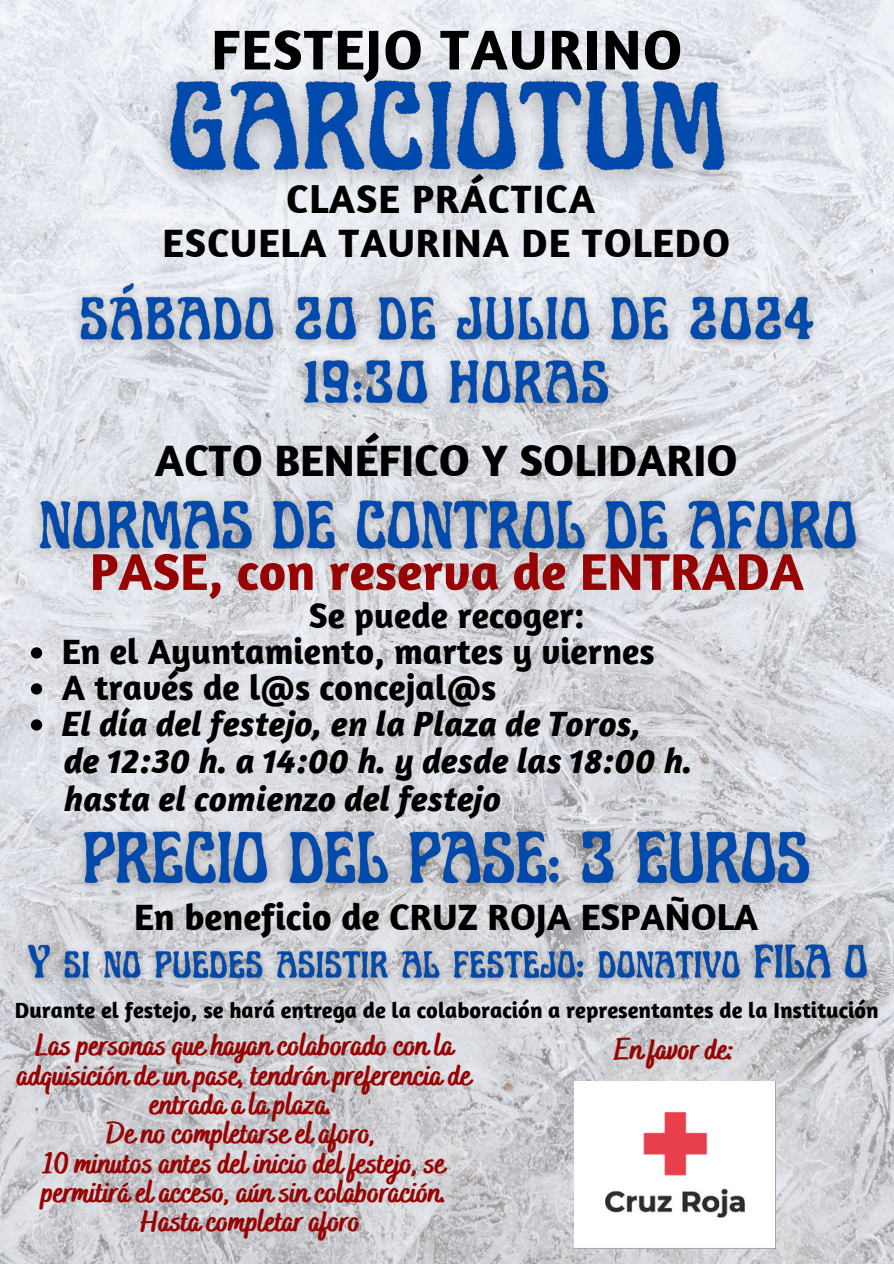
<style>
.page{position:relative;width:894px;height:1264px;background:#fff}
.page>*{position:absolute;margin:0;border:0;box-sizing:border-box;transform-origin:0 0}
.t1{font:700 57px "Amaranth";letter-spacing:.025em;color:#000}
.t2{font:700 52.5px "Amaranth";color:#960404}
.t3{font:700 45px "Amaranth";color:#000}
.t4{font:700 40.5px "Amaranth";letter-spacing:.025em;color:#000}
.t5{font:700 37.5px "Amaranth";color:#000}
.t6{font:italic 700 36px "Amaranth";color:#000}
.t7{font:700 36px "Amaranth";color:#000}
.t8{font:800 30px/29.2px "Bakerie Smooth";color:#960404;text-align:center}
.t9{font:700 22.5px "Amaranth";color:#000}
</style>
<div class="page">
<img style="left:0;top:0;width:893px;height:1263px">
<img style="left:574px;top:1081px;width:200px;height:167px">
<svg style="left:31px;top:647px;width:11px;height:11px"></svg>
<svg style="left:31px;top:683px;width:11px;height:11px"></svg>
<svg style="left:31px;top:719px;width:11px;height:11px"></svg>
<img style="left:139px;top:54px;width:617px;height:153px">
<img style="left:65px;top:270px;width:763px;height:150px">
<img style="left:21px;top:485px;width:853px;height:85px">
<img style="left:64px;top:814px;width:765px;height:91px">
<img style="left:15px;top:933px;width:865px;height:59px">
<p class="t1" style="left:211px;top:14px;width:472px">FESTEJO TAURINO</p>
<p class="t4" style="left:286px;top:174px;width:310px">CLASE PRÁCTICA</p>
<p class="t4" style="left:162px;top:218px;width:569px">ESCUELA TAURINA DE TOLEDO</p>
<p class="t3" style="left:155px;top:432px;width:584px">ACTO BENÉFICO Y SOLIDARIO</p>
<p class="t2" style="left:90px;top:538px;width:715px">PASE, con reserva de ENTRADA</p>
<p class="t7" style="left:309px;top:593px;width:277px">Se puede recoger:</p>
<p class="t7" style="left:62px;top:629px;width:594px">En el Ayuntamiento, martes y viernes</p>
<h6 class="t7" style="left:62px;top:665px;width:436px">A través de l@s concejal@s</h6>
<h5 class="t6" style="left:62px;top:702px;width:581px">El día del festejo, en la Plaza de Toros,</h5>
<p class="t6" style="left:64px;top:739px;width:630px">de 12:30 h. a 14:00 h. y desde las 18:00 h.</p>
<p class="t6" style="left:64px;top:776px;width:438px">hasta el comienzo del festejo</p>
<p class="t5" style="left:134px;top:893px;width:625px">En beneficio de CRUZ ROJA ESPAÑOLA</p>
<p class="t9" style="left:15px;top:995px;width:865px">Durante el festejo, se hará entrega de la colaboración a representantes de la Institución</p>
<p class="t8" style="left:614px;top:1036px;width:122px">En favor de:</p>
<p class="t8" style="left:18px;top:1033px;width:455px">Las personas que hayan colaborado con la adquisición de un pase, tendrán preferencia de entrada a la plaza.</p>
<p class="t8" style="left:107px;top:1120px;width:271px">De no completarse el aforo,</p>
<p class="t8" style="left:42px;top:1150px;width:407px;text-align:left">10 minutos antes del inicio del festejo, se permitirá el acceso, aún sin colaboración.</p>
<p class="t8" style="left:141px;top:1208px;width:221px">Hasta completar aforo</p>
</div>
